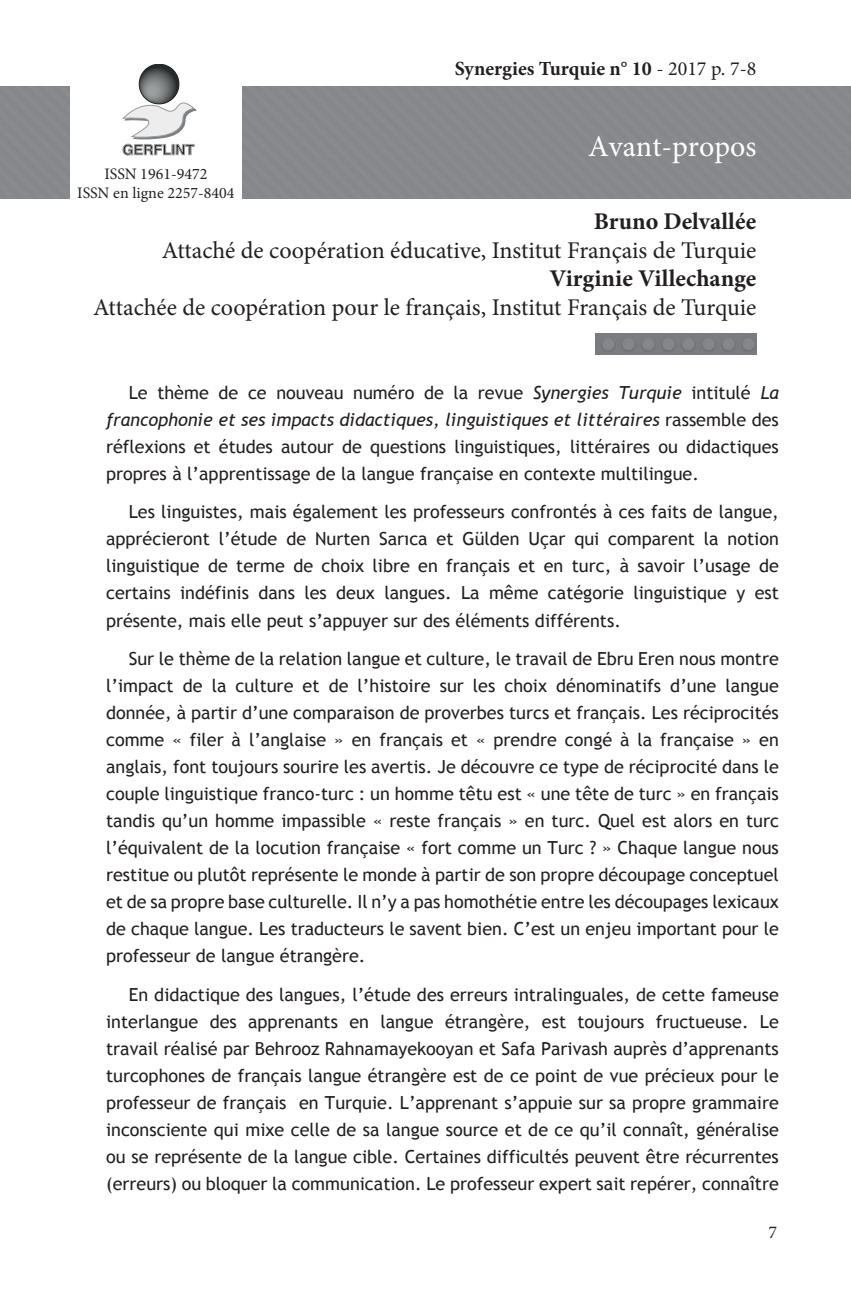
<style>
.page{position:relative;width:851px;height:1304px;background:#fff}
.page>*{position:absolute;margin:0;border:0;box-sizing:border-box;transform-origin:0 0}
.t1{font:30px "Minion Pro";color:#fff}
.t2{font:24px "Minion Pro";letter-spacing:-.005em;color:#231f20}
.t3{font:700 24px "Minion Pro";color:#231f20}
.t4{font:700 20px "Minion Pro";color:#231f20}
.Article_Trebuchet{font:18px/27px "Trebuchet MS";color:#231f20;text-align:justify}
.t5{font:18px "Minion Pro";color:#231f20}
.t6{font:16px "Minion Pro";color:#231f20}
.t7{font:700 14.4px "Helvetica";color:#231f20}
.s1{font-weight:400}
.s2{font-style:italic}
</style>
<div class="page">
<img style="left:595px;top:333px;width:161px;height:22px">
<svg style="left:123px;top:64px;width:73px;height:92px"></svg>
<svg style="left:0;top:153px;width:1px;height:17px"></svg>
<div style="left:0;top:170px;width:70px;height:29px;background:#86888b"></div>
<p class="t7" style="left:122px;top:141px;width:73px">GERFLINT</p>
<p class="t6" style="left:104px;top:163px;width:105px">ISSN 1961-9472</p>
<p class="t6" style="left:77px;top:182px;width:159px">ISSN en ligne 2257-8404</p>
<p class="t4" style="left:454px;top:55px;width:303px">Synergies Turquie n° 10 <span class="s1">- 2017 p. 7-8</span></p>
<p class="t1" style="left:588px;top:126px;width:170px">Avant-propos</p>
<p class="t3" style="left:593px;top:204px;width:164px">Bruno Delvallée</p>
<p class="t2" style="left:162px;top:234px;width:596px">Attaché de coopération éducative, Institut Français de Turquie</p>
<p class="t3" style="left:549px;top:262px;width:208px">Virginie Villechange</p>
<p class="t2" style="left:93px;top:291px;width:664px">Attachée de coopération pour le français, Institut Français de Turquie</p>
<p class="Article_Trebuchet" style="left:106px;top:379px;width:674px;text-indent:23px">Le thème de ce nouveau numéro de la revue <span class="s2">Synergies Turquie</span> intitulé <span class="s2">La francophonie et ses impacts didactiques, linguistiques et littéraires</span> rassemble des réflexions et études autour de questions linguistiques, littéraires ou didactiques propres à l’apprentissage de la langue française en contexte multilingue.</p>
<p class="Article_Trebuchet" style="left:106px;top:499px;width:674px;text-indent:23px">Les linguistes, mais également les professeurs confrontés à ces faits de langue, apprécieront l’étude de Nurten Sarıca et Gülden Uçar qui comparent la notion linguistique de terme de choix libre en français et en turc, à savoir l’usage de certains indéfinis dans les deux langues. La même catégorie linguistique y est présente, mais elle peut s’appuyer sur des éléments différents.</p>
<p class="Article_Trebuchet" style="left:106px;top:645px;width:674px;text-indent:23px">Sur le thème de la relation langue et culture, le travail de Ebru Eren nous montre l’impact de la culture et de l’histoire sur les choix dénominatifs d’une langue donnée, à partir d’une comparaison de proverbes turcs et français. Les réciprocités comme « filer à l’anglaise » en français et « prendre congé à la française » en anglais, font toujours sourire les avertis. Je découvre ce type de réciprocité dans le couple linguistique franco-turc : un homme têtu est « une tête de turc » en français tandis qu’un homme impassible « reste français » en turc. Quel est alors en turc l’équivalent de la locution française « fort comme un Turc ? » Chaque langue nous restitue ou plutôt représente le monde à partir de son propre découpage conceptuel et de sa propre base culturelle. Il n’y a pas homothétie entre les découpages lexicaux de chaque langue. Les traducteurs le savent bien. C’est un enjeu important pour le professeur de langue étrangère.</p>
<p class="Article_Trebuchet" style="left:106px;top:981px;width:674px;text-indent:23px">En didactique des langues, l’étude des erreurs intralinguales, de cette fameuse interlangue des apprenants en langue étrangère, est toujours fructueuse. Le travail réalisé par Behrooz Rahnamayekooyan et Safa Parivash auprès d’apprenants turcophones de français langue étrangère est de ce point de vue précieux pour le professeur de français en Turquie. L’apprenant s’appuie sur sa propre grammaire inconsciente qui mixe celle de sa langue source et de ce qu’il connaît, généralise ou se représente de la langue cible. Certaines difficultés peuvent être récurrentes (erreurs) ou bloquer la communication. Le professeur expert sait repérer, connaître</p>
<p class="t5" style="left:768px;top:1221px;width:10px">7</p>
</div>
